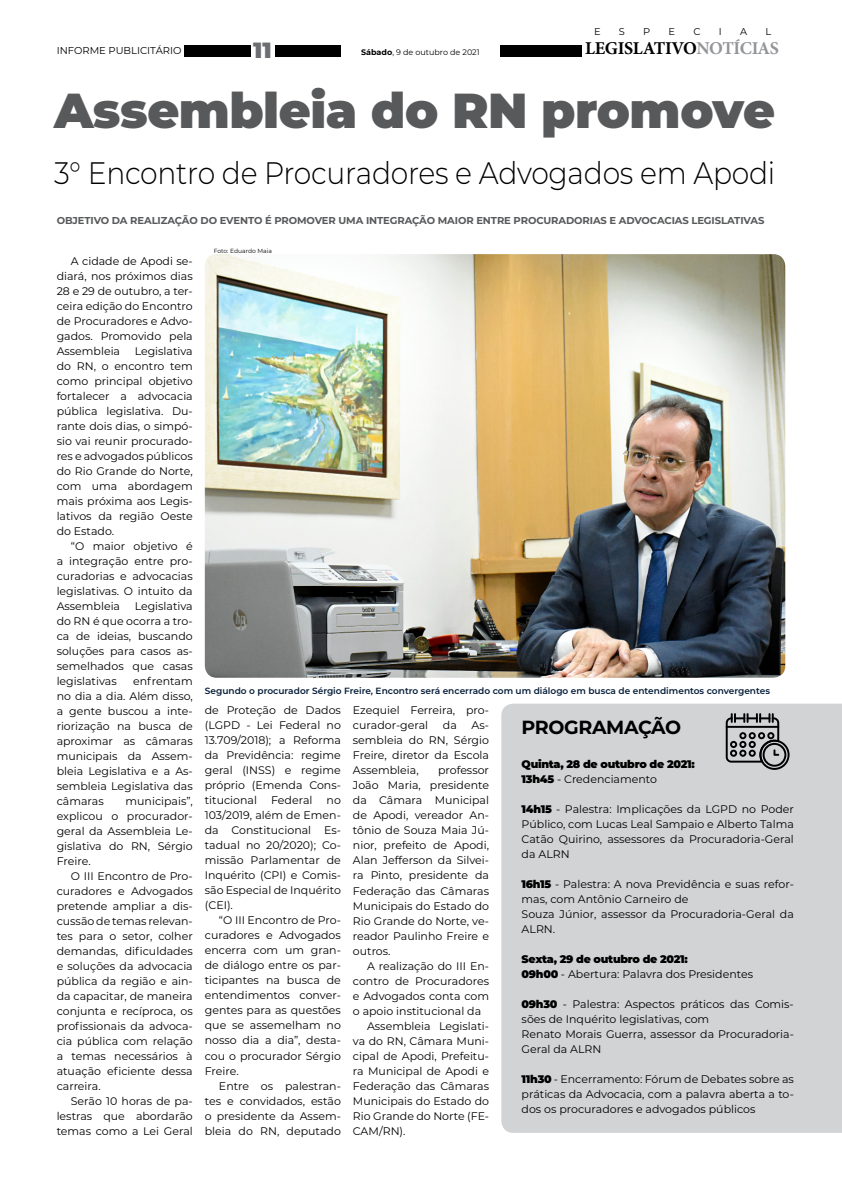
<style>
.page{position:relative;width:842px;height:1191px;background:#fff}
.page>*{position:absolute;margin:0;border:0;box-sizing:border-box;transform-origin:0 0}
.t1{font:900 49.1px "Montserrat";color:#58595b}
.t2{font:300 31.1px "Montserrat";letter-spacing:-.01em;color:#000;scale:.91 1}
.t3{font:900 22px "Montserrat";color:#6d6e71}
.t4{font:700 19px "Montserrat";color:#000}
.t5{font:700 18.1px "Minion Pro";letter-spacing:-.025em;color:#000}
.t6{font:11px/15px "Montserrat";color:#000;text-align:justify}
.t7{font:900 11px/15px "Montserrat";letter-spacing:-.025em;color:#000}
.t8{font:700 10px "Montserrat";letter-spacing:-.01em;color:#58595b}
.t9{font:10px "Montserrat";color:#000}
.t10{font:9.8px "Montserrat";color:#000}
.t11{font:600 9px "Montserrat";color:#041c38}
.t12{font:8px "Montserrat";color:#000}
.t13{font:6px "Montserrat";color:#000}
.s1{font-weight:700}
.s2{color:#939598}
.s3{font-weight:400}
.s4{font-weight:900}
</style>
<div class="page">
<div style="left:500px;top:45px;width:81px;height:12px;background:#000"></div>
<div style="left:184px;top:45px;width:157px;height:12px;background:#000"></div>
<div style="left:251px;top:37px;width:23px;height:22px;background:#fff"></div>
<div style="left:501px;top:703px;width:341px;height:429px;background:#d1d3d4"></div>
<svg style="left:726px;top:713px;width:63px;height:57px;background:#8f9091"></svg>
<img style="left:205px;top:254px;width:580px;height:423px">
<p class="t10" style="left:594px;top:25px;width:8px">E</p>
<p class="t10" style="left:619px;top:25px;width:8px">S</p>
<p class="t10" style="left:643px;top:25px;width:9px">P</p>
<p class="t10" style="left:669px;top:25px;width:8px">E</p>
<p class="t10" style="left:693px;top:25px;width:9px">C</p>
<p class="t10" style="left:719px;top:25px;width:4px">I</p>
<p class="t10" style="left:740px;top:25px;width:9px">A</p>
<p class="t10" style="left:765px;top:25px;width:7px">L</p>
<p class="t9" style="left:57px;top:44px;width:126px">INFORME PUBLICITÁRIO</p>
<p class="t12" style="left:361px;top:47px;width:120px"><span class="s1">Sábado</span>, 9 de outubro de 2021</p>
<h3 class="t5" style="left:585px;top:36px;width:195px">LEGISLATIVO<span class="s2">NOTÍCIAS</span></h3>
<h3 class="t3" style="left:253px;top:34px;width:20px">11</h3>
<h1 class="t1" style="left:54px;top:73px;width:722px">Assembleia do RN promove</h1>
<h2 class="t2" style="left:54px;top:152px;width:794px">3° Encontro de Procuradores e Advogados em Apodi</h2>
<p class="t8" style="left:57px;top:213px;width:709px">objetivo da realização do evento é promover uma integração maior entre procuradorias e advocacias legislativas</p>
<p class="t6" style="left:57px;top:253px;width:138px;text-indent:14px">A cidade de Apodi se&shy;diará, nos próximos dias 28 e 29 de outubro, a ter&shy;ceira edição do Encontro de Procuradores e Advo&shy;gados. Promovido pela Assembleia</p>
<p class="t6" style="left:57px;top:343px;width:138px;text-indent:78px">Legislativa do RN, o encontro tem como principal objetivo fortalecer a advocacia pública legislativa. Du&shy;rante dois dias, o simpó&shy;sio vai reunir procurado&shy;res e advogados públicos do Rio Grande do Norte, com uma abordagem mais próxima aos Legis&shy;lativos da região Oeste do Estado.</p>
<p class="t6" style="left:57px;top:538px;width:138px;text-indent:14px">“O maior objetivo é a integração entre pro&shy;curadorias e advocacias legislativas. O intuito da Assembleia</p>
<p class="t6" style="left:57px;top:598px;width:138px;text-indent:78px">Legislativa do RN é que ocorra a tro&shy;ca de ideias, buscando soluções para casos as&shy;semelhados que casas legislativas</p>
<p class="t6" style="left:57px;top:673px;width:138px;text-indent:76px">enfrentam no dia a dia. Além disso, a gente buscou a inte&shy;riorização na busca de aproximar as câmaras municipais da Assem&shy;bleia Legislativa e a As&shy;sembleia Legislativa das câmaras</p>
<p class="t6" style="left:57px;top:793px;width:138px;text-indent:69px">municipais”, explicou o procurador&shy;geral da Assembleia Le&shy;gislativa do RN, Sérgio Freire.</p>
<p class="t6" style="left:57px;top:868px;width:138px;text-indent:14px">O III Encontro de Pro&shy;curadores e Advogados pretende ampliar a dis&shy;cussão de temas relevan&shy;tes para o setor, colher demandas, dificuldades e soluções da advocacia pública da região e ain&shy;da capacitar, de maneira conjunta e recíproca, os profissionais da advoca&shy;cia pública com relação a temas necessários à atuação eficiente dessa carreira.</p>
<p class="t6" style="left:57px;top:1093px;width:138px;text-indent:14px">Serão 10 horas de pa&shy;lestras que abordarão temas como a Lei Geral</p>
<p class="t13" style="left:214px;top:246px;width:60px">Foto: Eduardo Maia</p>
<p class="t11" style="left:205px;top:685px;width:567px">Segundo o procurador Sérgio Freire, Encontro será encerrado com um diálogo em busca de entendimentos convergentes</p>
<p class="t6" style="left:205px;top:702px;width:138px">de Proteção de Dados (LGPD - Lei Federal no 13.709/2018); a Reforma da Previdência: regime geral (INSS) e regime próprio (Emenda Cons&shy;titucional</p>
<p class="t6" style="left:271px;top:792px;width:43px">Federal</p>
<p class="t6" style="left:205px;top:792px;width:138px;text-indent:122px">no 103/2019, além de Emen&shy;da Constitucional Es&shy;tadual no 20/2020); Co&shy;missão Parlamentar de Inquérito (CPI) e Comis&shy;são Especial de Inquérito (CEI).</p>
<p class="t6" style="left:205px;top:912px;width:138px;text-indent:14px">“O III Encontro de Pro&shy;curadores e Advogados encerra com um gran&shy;de diálogo entre os par&shy;ticipantes na busca de entendimentos conver&shy;gentes para as questões que se assemelham no nosso dia a dia”, desta&shy;cou o procurador Sérgio Freire.</p>
<p class="t6" style="left:205px;top:1077px;width:138px;text-indent:14px">Entre os palestran&shy;tes e convidados, estão o presidente da Assem&shy;bleia do RN, deputado</p>
<p class="t6" style="left:353px;top:702px;width:138px">Ezequiel Ferreira, pro&shy;curador-geral</p>
<p class="t6" style="left:443px;top:717px;width:15px">da</p>
<p class="t6" style="left:353px;top:717px;width:138px;text-indent:119px">As&shy;sembleia do RN, Sérgio Freire, diretor da Escola Assembleia,</p>
<p class="t6" style="left:353px;top:762px;width:138px;text-indent:85px">professor João Maria, presidente da Câmara Municipal de Apodi, vereador An&shy;tônio de Souza Maia Jú&shy;nior, prefeito de Apodi, Alan Jefferson da Silvei&shy;ra Pinto, presidente da Federação das Câmaras Municipais do Estado do Rio Grande do Norte, ve&shy;reador Paulinho Freire e outros.</p>
<p class="t6" style="left:367px;top:957px;width:123px">A realização do III En-</p>
<p class="t6" style="left:353px;top:972px;width:138px">contro de Procuradores</p>
<p class="t6" style="left:353px;top:987px;width:138px">e Advogados conta com</p>
<p class="t6" style="left:353px;top:1002px;width:130px">o apoio institucional da</p>
<p class="t6" style="left:367px;top:1017px;width:123px">Assembleia Legislati-</p>
<p class="t6" style="left:353px;top:1032px;width:138px">va do RN, Câmara Muni-</p>
<p class="t6" style="left:353px;top:1047px;width:138px">cipal de Apodi, Prefeitu-</p>
<p class="t6" style="left:353px;top:1062px;width:138px">ra Municipal de Apodi e</p>
<p class="t6" style="left:353px;top:1077px;width:138px">Federação das Câmaras</p>
<p class="t6" style="left:353px;top:1092px;width:138px">Municipais do Estado do</p>
<p class="t6" style="left:353px;top:1107px;width:138px">Rio Grande do Norte (FE-</p>
<p class="t6" style="left:353px;top:1122px;width:54px">CAM/RN).</p>
<h3 class="t4" style="left:522px;top:713px;width:16px">PROGRAMAÇÃO</h3>
<p class="t7" style="left:522px;top:755px;width:175px">Quinta, 28 de outubro de 2021:<br>13h45 <span class="s3">- Credenciamento</span></p>
<p class="t6" style="left:522px;top:801px;width:274px"><span class="s4">14h15</span> - Palestra: Implicações da LGPD no Poder Público, com Lucas Leal Sampaio e Alberto Talma Catão Quirino, assessores da Procuradoria-Geral da ALRN</p>
<p class="t6" style="left:522px;top:876px;width:274px;text-align:left"><span class="s4">16h15</span> - Palestra: A nova Previdência e suas refor&shy;mas, com Antônio Carneiro de<br>Souza Júnior, assessor da Procuradoria-Geral da ALRN.</p>
<p class="t6" style="left:522px;top:951px;width:233px"><span class="s4">Sexta, 29 de outubro de 2021:<br>09h00</span> - Abertura: Palavra dos Presidentes</p>
<p class="t6" style="left:522px;top:996px;width:274px;text-align:left"><span class="s4">09h30</span> - Palestra: Aspectos práticos das Comis&shy;sões de Inquérito legislativas, com<br>Renato Morais Guerra, assessor da Procuradoria-Geral da ALRN</p>
<p class="t6" style="left:522px;top:1071px;width:274px"><span class="s4">11h30</span> - Encerramento: Fórum de Debates sobre as práticas da Advocacia, com a palavra aberta a to&shy;dos os procuradores e advogados públicos</p>
</div>
